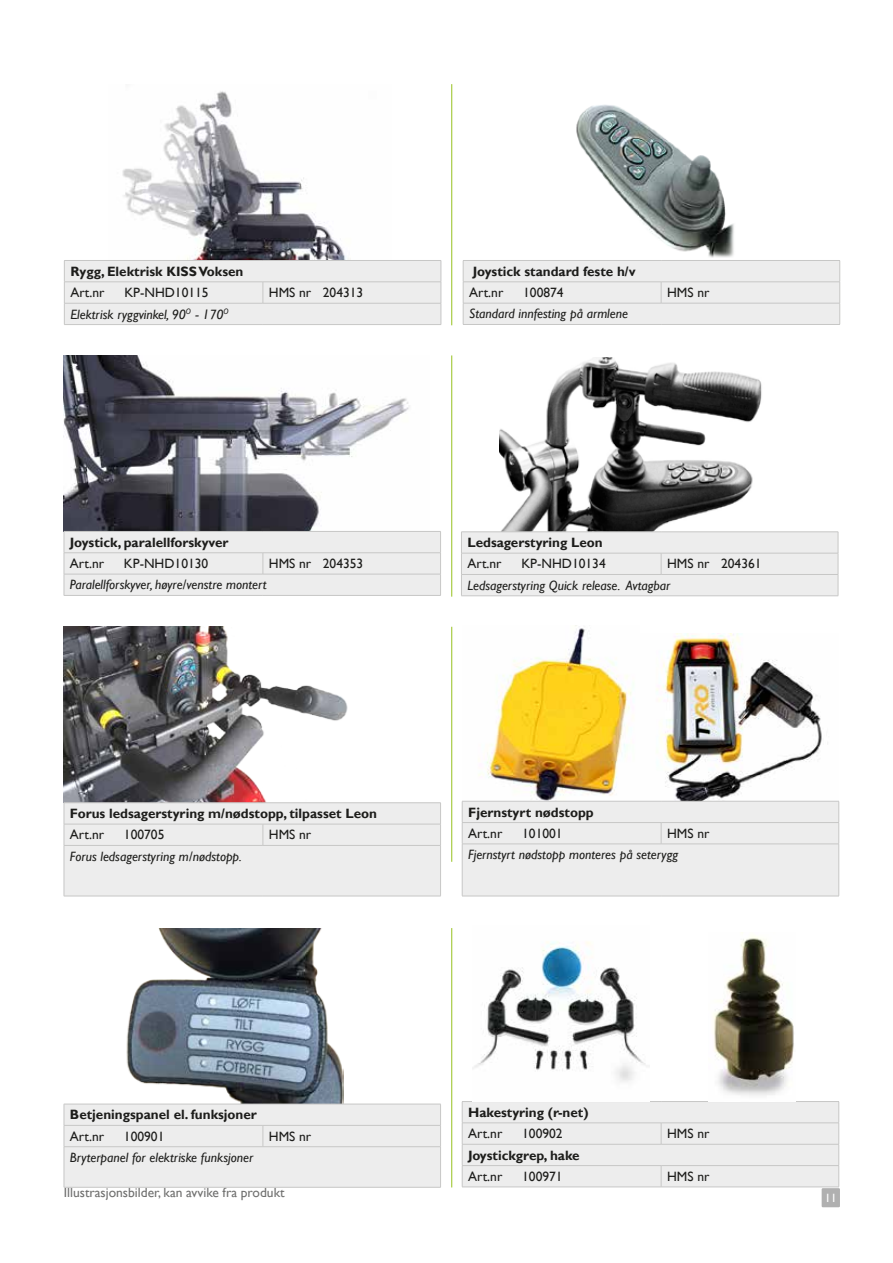
<style>
.page{position:relative;width:893px;height:1263px;background:#fff}
.page>*{position:absolute;margin:0;border:0;box-sizing:border-box;transform-origin:0 0}
.t1{font:italic 13.5px "Gill Sans";color:#1d1d1b}
.t2{font:700 13.5px "Gill Sans";color:#1d1d1b}
.t3{font:13.5px "Gill Sans";color:#1d1d1b}
.t4{font:13.5px "Gill Sans";color:#70706f}
.t5{font:12px "Gill Sans";color:#fff}
</style>
<div class="page">
<div style="left:822px;top:1188px;width:18px;height:19px;background:#b0b0b0"></div>
<hr style="left:451px;top:84px;width:1px;height:241px;background:#96c11f">
<hr style="left:451px;top:355px;width:1px;height:242px;background:#96c11f">
<hr style="left:451px;top:627px;width:1px;height:235px;background:#96c11f">
<hr style="left:451px;top:928px;width:1px;height:259px;background:#96c11f">
<img style="left:576px;top:104px;width:158px;height:153px">
<img style="left:462px;top:625px;width:178px;height:176px">
<img style="left:640px;top:633px;width:198px;height:168px">
<img style="left:500px;top:357px;width:262px;height:174px">
<img style="left:64px;top:355px;width:345px;height:176px">
<img style="left:64px;top:627px;width:284px;height:175px">
<img style="left:106px;top:928px;width:238px;height:176px">
<img style="left:122px;top:91px;width:229px;height:169px">
<div style="left:462px;top:801px;width:377px;height:95px;background:#ededed"></div>
<hr style="left:462px;top:844px;width:199px;height:1px;background:#c7c7c6">
<hr style="left:462px;top:844px;width:1px;height:52px;background:#c7c7c6">
<hr style="left:661px;top:844px;width:178px;height:1px;background:#c7c7c6">
<hr style="left:838px;top:844px;width:1px;height:52px;background:#c7c7c6">
<hr style="left:462px;top:896px;width:199px;height:1px;background:#c7c7c6">
<hr style="left:661px;top:896px;width:178px;height:1px;background:#c7c7c6">
<svg style="left:462px;top:1101px;width:377px;height:86px;background:#ebebeb"></svg>
<hr style="left:462px;top:1187px;width:199px;height:1px;background:#c7c7c6">
<hr style="left:661px;top:1187px;width:178px;height:1px;background:#c7c7c6">
<svg style="left:64px;top:531px;width:377px;height:64px;background:#eaeaea"></svg>
<hr style="left:64px;top:595px;width:199px;height:1px;background:#c7c7c6">
<hr style="left:263px;top:595px;width:178px;height:1px;background:#c7c7c6">
<svg style="left:463px;top:260px;width:377px;height:64px;background:#eaeaea"></svg>
<hr style="left:463px;top:324px;width:198px;height:1px;background:#c7c7c6">
<hr style="left:661px;top:324px;width:179px;height:1px;background:#c7c7c6">
<hr style="left:64px;top:802px;width:199px;height:1px;background:#c7c7c6">
<hr style="left:263px;top:802px;width:178px;height:1px;background:#c7c7c6">
<div style="left:64px;top:803px;width:377px;height:93px;background:#ededed"></div>
<hr style="left:64px;top:845px;width:199px;height:1px;background:#c7c7c6">
<hr style="left:64px;top:846px;width:1px;height:50px;background:#c7c7c6">
<hr style="left:263px;top:845px;width:178px;height:1px;background:#c7c7c6">
<hr style="left:440px;top:846px;width:1px;height:50px;background:#c7c7c6">
<hr style="left:64px;top:896px;width:199px;height:1px;background:#c7c7c6">
<hr style="left:263px;top:896px;width:178px;height:1px;background:#c7c7c6">
<div style="left:64px;top:1104px;width:377px;height:83px;background:#ededed"></div>
<hr style="left:64px;top:1146px;width:199px;height:1px;background:#c7c7c6">
<hr style="left:64px;top:1147px;width:1px;height:40px;background:#c7c7c6">
<hr style="left:263px;top:1146px;width:178px;height:1px;background:#c7c7c6">
<hr style="left:440px;top:1147px;width:1px;height:40px;background:#c7c7c6">
<hr style="left:64px;top:1187px;width:199px;height:1px;background:#c7c7c6">
<hr style="left:263px;top:1187px;width:178px;height:1px;background:#c7c7c6">
<hr style="left:461px;top:531px;width:200px;height:1px;background:#c7c7c6">
<hr style="left:661px;top:531px;width:177px;height:1px;background:#c7c7c6">
<svg style="left:461px;top:532px;width:378px;height:64px;background:#ebebeb"></svg>
<hr style="left:461px;top:595px;width:200px;height:1px;background:#c7c7c6">
<hr style="left:661px;top:595px;width:177px;height:1px;background:#c7c7c6">
<svg style="left:64px;top:260px;width:378px;height:65px;background:#eaeaea"></svg>
<hr style="left:64px;top:324px;width:199px;height:1px;background:#c7c7c6">
<hr style="left:263px;top:324px;width:178px;height:1px;background:#c7c7c6">
<img style="left:473px;top:941px;width:173px;height:141px">
<img style="left:713px;top:932px;width:81px;height:164px">
<p class="t2" style="left:70px;top:263px;width:175px">Rygg, Elektrisk KISS Voksen</p>
<p class="t3" style="left:70px;top:285px;width:36px">Art.nr</p>
<p class="t3" style="left:124px;top:285px;width:86px">KP-NHD10115</p>
<p class="t3" style="left:269px;top:285px;width:96px">HMS nr 204313</p>
<p class="t1" style="left:70px;top:306px;width:160px">Elektrisk ryggvinkel, 90<sup>O</sup> - 170<sup>O</sup></p>
<p class="t2" style="left:70px;top:534px;width:160px">Joystick, paralellforskyver</p>
<p class="t3" style="left:70px;top:556px;width:36px">Art.nr</p>
<p class="t3" style="left:124px;top:556px;width:86px">KP-NHD10130</p>
<p class="t3" style="left:269px;top:556px;width:96px">HMS nr 204353</p>
<p class="t1" style="left:70px;top:577px;width:198px">Paralellforskyver, høyre/venstre montert</p>
<p class="t2" style="left:70px;top:805px;width:309px">Forus ledsagerstyring m/nødstopp, tilpasset Leon</p>
<p class="t3" style="left:70px;top:827px;width:36px">Art.nr</p>
<p class="t3" style="left:124px;top:827px;width:42px">100705</p>
<p class="t3" style="left:269px;top:827px;width:44px">HMS nr</p>
<p class="t1" style="left:70px;top:848px;width:173px">Forus ledsagerstyring m/nødstopp.</p>
<p class="t2" style="left:473px;top:263px;width:164px">Joystick standard feste h/v</p>
<p class="t3" style="left:469px;top:285px;width:36px">Art.nr</p>
<p class="t3" style="left:523px;top:285px;width:42px">100874</p>
<p class="t3" style="left:667px;top:285px;width:44px">HMS nr</p>
<p class="t1" style="left:469px;top:306px;width:160px">Standard innfesting på armlene</p>
<p class="t2" style="left:467px;top:534px;width:137px">Ledsagerstyring Leon</p>
<p class="t3" style="left:467px;top:556px;width:36px">Art.nr</p>
<p class="t3" style="left:521px;top:556px;width:86px">KP-NHD10134</p>
<p class="t3" style="left:667px;top:556px;width:96px">HMS nr 204361</p>
<p class="t1" style="left:467px;top:577px;width:204px">Ledsagerstyring Quick release. Avtagbar</p>
<p class="t2" style="left:468px;top:804px;width:127px">Fjernstyrt nødstopp</p>
<p class="t3" style="left:468px;top:825px;width:36px">Art.nr</p>
<p class="t3" style="left:522px;top:825px;width:42px">101001</p>
<p class="t3" style="left:667px;top:825px;width:44px">HMS nr</p>
<p class="t1" style="left:468px;top:847px;width:211px">Fjernstyrt nødstopp monteres på seterygg</p>
<p class="t2" style="left:70px;top:1107px;width:188px">Betjeningspanel el. funksjoner</p>
<p class="t3" style="left:70px;top:1128px;width:36px">Art.nr</p>
<p class="t3" style="left:124px;top:1128px;width:42px">100901</p>
<p class="t3" style="left:269px;top:1128px;width:44px">HMS nr</p>
<p class="t1" style="left:70px;top:1149px;width:185px">Bryterpanel for elektriske funksjoner</p>
<p class="t4" style="left:64px;top:1185px;width:222px">Illustrasjonsbilder, kan avvike fra produkt</p>
<p class="t2" style="left:468px;top:1104px;width:122px">Hakestyring (r-net)</p>
<p class="t3" style="left:468px;top:1126px;width:36px">Art.nr</p>
<p class="t3" style="left:522px;top:1126px;width:42px">100902</p>
<p class="t3" style="left:667px;top:1126px;width:44px">HMS nr</p>
<p class="t2" style="left:468px;top:1147px;width:113px">Joystickgrep, hake</p>
<p class="t3" style="left:468px;top:1168px;width:36px">Art.nr</p>
<p class="t3" style="left:522px;top:1168px;width:42px">100971</p>
<p class="t3" style="left:667px;top:1168px;width:44px">HMS nr</p>
<p class="t5" style="left:825px;top:1191px;width:13px">11</p>
</div>
